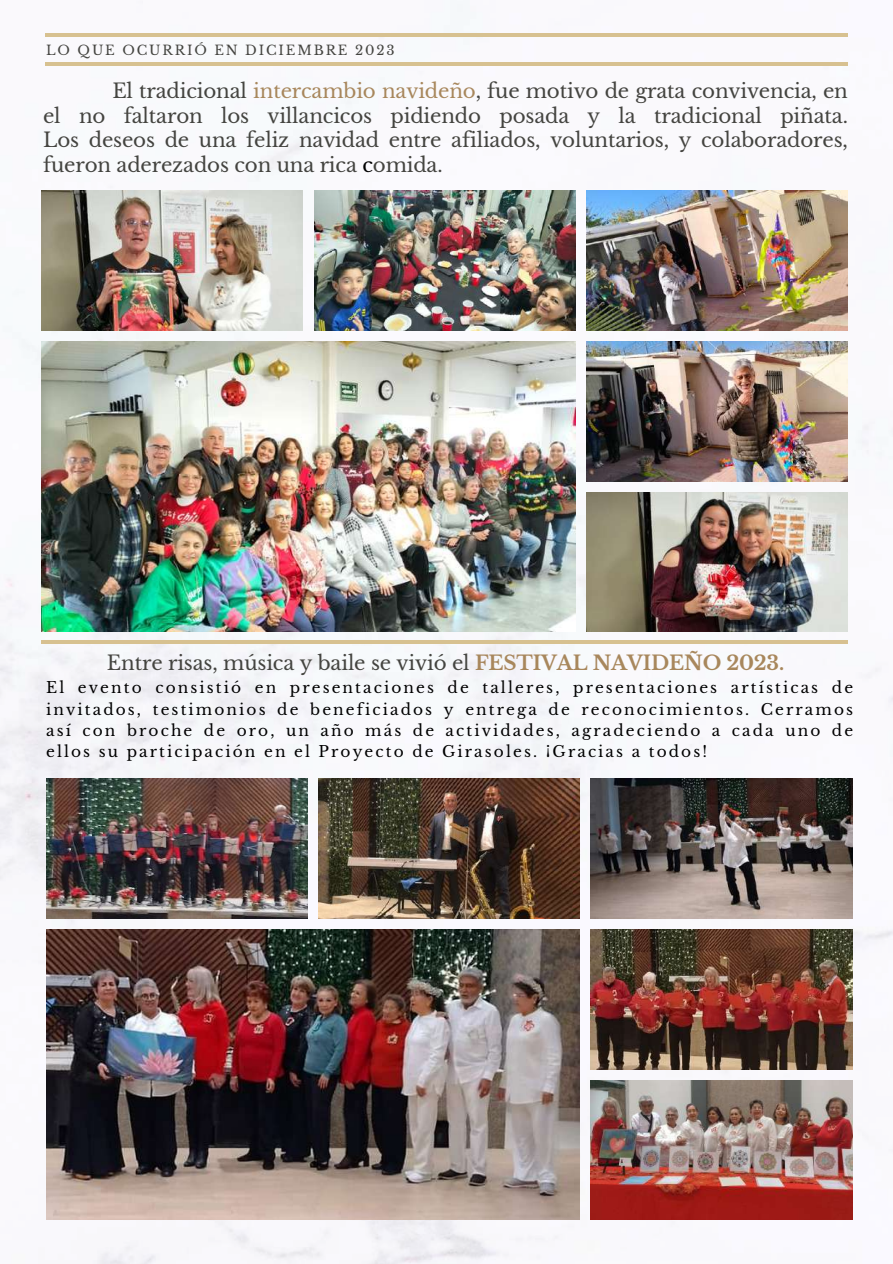
<style>
.page{position:relative;width:893px;height:1264px;background:#fff}
.page>*{position:absolute;margin:0;border:0;box-sizing:border-box;transform-origin:0 0}
.t1{font:19.8px/24.8px "Libre Baskerville";letter-spacing:-.01em;color:#444440;text-align:justify}
.t2{font:15.3px/21.3px "Libre Baskerville";letter-spacing:.135em;color:#000;text-align:justify}
.t3{font:13.2px "Libre Baskerville";letter-spacing:.14em;color:#444440}
.s1{color:#a8875c}
.s2{color:#000}
.s3{font-weight:700;color:#a8875c}
</style>
<div class="page">
<img style="left:0;top:4px;width:892px;height:1259px">
<img style="left:42px;top:341px;width:533px;height:291px">
<img style="left:586px;top:492px;width:261px;height:140px">
<img style="left:586px;top:341px;width:261px;height:140px">
<img style="left:586px;top:191px;width:261px;height:139px">
<img style="left:314px;top:191px;width:261px;height:139px">
<img style="left:42px;top:191px;width:261px;height:139px">
<hr style="left:45px;top:62px;width:802px;height:4px;background:#d7c190">
<hr style="left:45px;top:33px;width:802px;height:3px;background:#d7c190">
<hr style="left:42px;top:640px;width:805px;height:4px;background:#d7c190">
<img style="left:46px;top:778px;width:261px;height:140px">
<img style="left:318px;top:778px;width:261px;height:140px">
<img style="left:591px;top:778px;width:261px;height:140px">
<img style="left:46px;top:929px;width:533px;height:290px">
<img style="left:591px;top:929px;width:261px;height:140px">
<img style="left:591px;top:1080px;width:261px;height:139px">
<p class="t3" style="left:46px;top:42px;width:350px">LO QUE OCURRIÓ EN DICIEMBRE 2023</p>
<p class="t1" style="left:43px;top:79px;width:806px;text-indent:69px">El tradicional <span class="s1">intercambio navideño</span>, fue motivo de grata convivencia, en el no faltaron los villancicos pidiendo posada y la tradicional piñata.<br>Los deseos de una feliz navidad entre afiliados, voluntarios, y colaboradores, fueron aderezados con una rica <span class="s2">c</span>omida.</p>
<p class="t1" style="left:107px;top:650px;width:678px">Entre risas, música y baile se vivió el <span class="s3">FESTIVAL NAVIDEÑO 2023.</span></p>
<p class="t2" style="left:46px;top:677px;width:808px">El evento consistió en presentaciones de talleres, presentaciones artísticas de invitados, testimonios de beneficiados y entrega de reconocimientos. Cerramos así con broche de oro, un año más de actividades, agradeciendo a cada uno de ellos su participación en el Proyecto de Girasoles. ¡Gracias a todos!</p>
</div>
